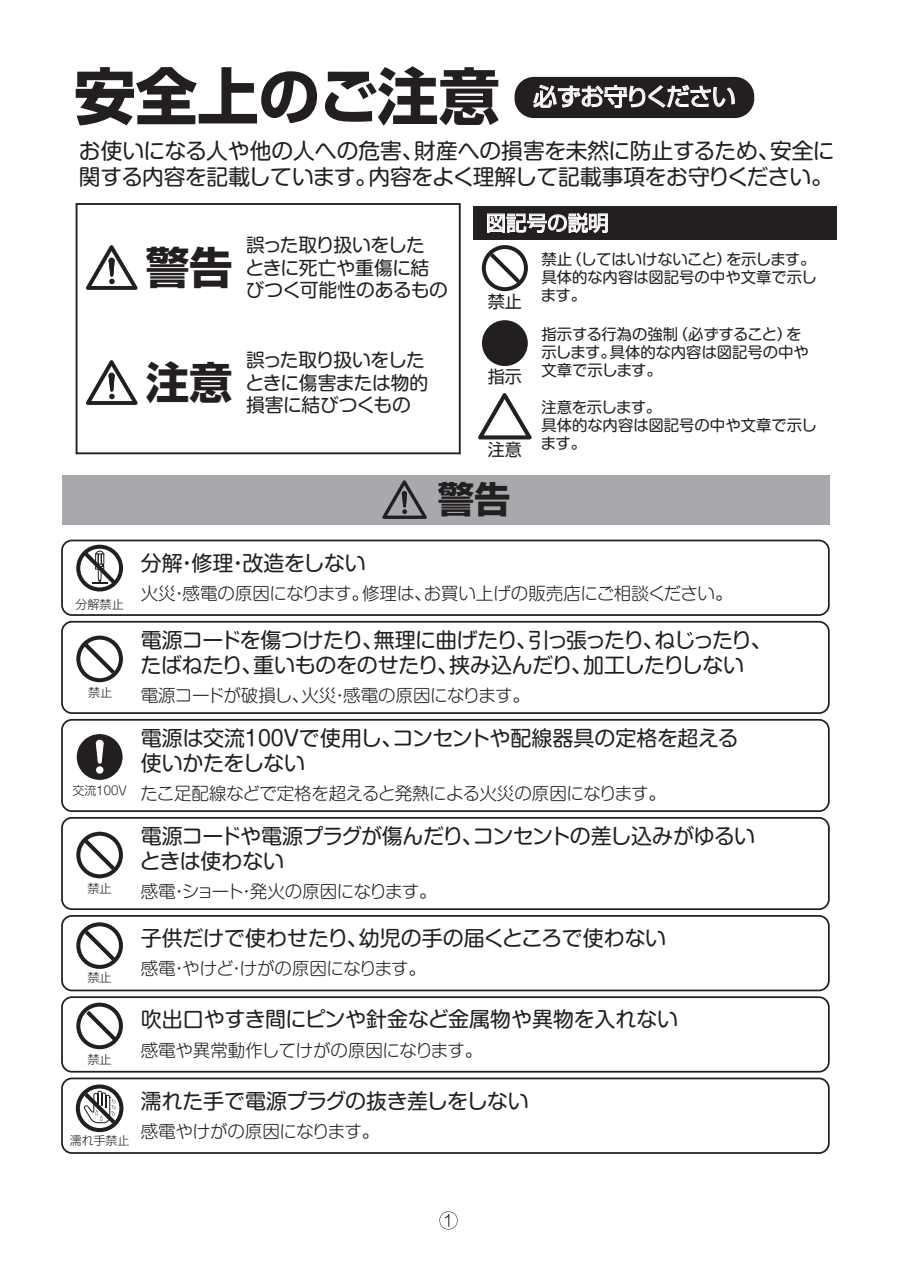
<style>
.page{position:relative;width:903px;height:1275px;background:#fff}
.page>*{position:absolute;margin:0;border:0;box-sizing:border-box;transform-origin:0 0}
.t1{font:700 61.43px "Shin Go Pro";color:#231f20}
.t2{font:700 43.57px "Shin Go Pro";color:#231f20}
.t3{font:700 36.23px "Shin Go Pro";color:#231f20}
.t4{font:23.8px "Shin Go Pro";letter-spacing:-.04em;color:#fff}
.t5{font:21.7px/26.1px "Shin M Go Pro";letter-spacing:-.01em;color:#231f20}
.t6{font:21px/25.2px "Shin M Go Pro";letter-spacing:-.02em;color:#231f20}
.t7{font:21px/25.2px "Shin M Go Pro";color:#231f20}
.t8{font:20.47px "Shin Go Pro";color:#fff}
.t9{font:18.72px/22.6px "Shin M Go Pro";letter-spacing:-.03em;color:#231f20}
.t10{font:300 17.5px "Shin M Go Pro";letter-spacing:-.02em;color:#231f20}
.t11{font:17.15px "Shin Go Pro";color:#231f20}
.t12{font:15.4px/18.4px "Shin M Go Pro";color:#231f20}
.t13{font:300 12.08px "Shin M Go Pro";color:#231f20}
</style>
<div class="page">
<div style="left:62px;top:475px;width:767px;height:49px;background:#a8a9ad"></div>
<svg style="left:382px;top:480px;width:45px;height:39px"></svg>
<svg style="left:439px;top:1211px;width:19px;height:18px"></svg>
<div style="left:61px;top:540px;width:769px;height:76px;border:2px solid #231f20;border-radius:10px"></div>
<svg style="left:76px;top:545px;width:47px;height:46px"></svg>
<div style="left:61px;top:621px;width:769px;height:93px;border:2px solid #231f20;border-radius:10px"></div>
<svg style="left:76px;top:636px;width:47px;height:46px"></svg>
<div style="left:61px;top:817px;width:769px;height:93px;border:2px solid #231f20;border-radius:10px"></div>
<svg style="left:76px;top:832px;width:47px;height:46px"></svg>
<div style="left:61px;top:915px;width:769px;height:76px;border:2px solid #231f20;border-radius:10px"></div>
<svg style="left:76px;top:922px;width:47px;height:47px"></svg>
<div style="left:61px;top:996px;width:769px;height:77px;border:2px solid #231f20;border-radius:10px"></div>
<svg style="left:76px;top:1003px;width:47px;height:46px"></svg>
<div style="left:514px;top:77px;width:240px;height:41px;background:#231f20;border-radius:19px"></div>
<svg style="left:533px;top:85px;width:202px;height:23px"></svg>
<div style="left:76px;top:203px;width:385px;height:251px;border:2px solid #231f20"></div>
<svg style="left:86px;top:245px;width:52px;height:45px"></svg>
<svg style="left:86px;top:360px;width:52px;height:45px"></svg>
<div style="left:474px;top:206px;width:363px;height:34px;background:#231f20"></div>
<svg style="left:487px;top:213px;width:121px;height:20px"></svg>
<svg style="left:482px;top:245px;width:46px;height:46px"></svg>
<div style="left:482px;top:320px;width:46px;height:46px;background:#231f20;border-radius:50%"></div>
<svg style="left:478px;top:393px;width:54px;height:46px"></svg>
<div style="left:61px;top:719px;width:769px;height:93px;border:2px solid #231f20;border-radius:10px"></div>
<div style="left:77px;top:734px;width:46px;height:46px;background:#231f20;border-radius:50%"></div>
<svg style="left:96px;top:740px;width:8px;height:24px"></svg>
<div style="left:96px;top:766px;width:7px;height:8px;background:#fff;border-radius:50%"></div>
<div style="left:61px;top:1077px;width:769px;height:77px;border:2px solid #231f20;border-radius:10px"></div>
<svg style="left:76px;top:1084px;width:47px;height:48px"></svg>
<h1 class="t1" style="left:74px;top:48px;width:427px">安全上のご注意</h1>
<h3 class="t4" style="left:533px;top:77px;width:204px">必ずお守りください</h3>
<p class="t5" style="left:79px;top:135px;width:757px">お使いになる人や他の人への危害、財産への損害を未然に防止するため、安全に関する内容を記載しています。内容をよく理解して記載事項をお守りください。</p>
<h2 class="t2" style="left:146px;top:233px;width:89px">警告</h2>
<p class="t9" style="left:245px;top:231px;width:204px">誤った取り扱いをした<br>ときに死亡や重傷に結びつく可能性のあるもの</p>
<h2 class="t2" style="left:146px;top:348px;width:89px">注意</h2>
<p class="t9" style="left:245px;top:347px;width:184px">誤った取り扱いをしたときに傷害または物的損害に結びつくもの</p>
<p class="t8" style="left:486px;top:206px;width:124px">図記号の説明</p>
<p class="t11" style="left:488px;top:287px;width:36px">禁止</p>
<p class="t11" style="left:488px;top:363px;width:36px">指示</p>
<p class="t11" style="left:488px;top:435px;width:36px">注意</p>
<p class="t12" style="left:541px;top:248px;width:277px;text-align:justify">禁止（してはいけないこと）を示します。具体的な内容は図記号の中や文章で示します。</p>
<p class="t12" style="left:541px;top:323px;width:269px">指示する行為の強制（必ずすること）を示します。具体的な内容は図記号の中や文章で示します。</p>
<p class="t12" style="left:541px;top:396px;width:277px">注意を示します。<br>具体的な内容は図記号の中や文章で示します。</p>
<p class="t13" style="left:75px;top:594px;width:50px">分解禁止</p>
<p class="t6" style="left:141px;top:548px;width:227px">分解・修理・改造をしない</p>
<h3 class="t3" style="left:438px;top:471px;width:74px">警告</h3>
<p class="t10" style="left:141px;top:579px;width:593px">火災・感電の原因になります。修理は、お買い上げの販売店にご相談ください。</p>
<p class="t6" style="left:140px;top:625px;width:633px">電源コードを傷つけたり、無理に曲げたり、引っ張ったり、ねじったり、たばねたり、重いものをのせたり、挟み込んだり、加工したりしない</p>
<p class="t13" style="left:88px;top:683px;width:26px">禁止</p>
<p class="t10" style="left:141px;top:682px;width:391px">電源コードが破損し、火災・感電の原因になります。</p>
<p class="t7" style="left:141px;top:723px;width:600px">電源は交流100Vで使用し、コンセントや配線器具の定格を超える使いかたをしない</p>
<p class="t10" style="left:73px;top:780px;width:595px"><sup>交流100V</sup> たこ足配線などで定格を超えると発熱による火災の原因になります。</p>
<p class="t6" style="left:140px;top:821px;width:617px">電源コードや電源プラグが傷んだり、コンセントの差し込みがゆるいときは使わない</p>
<p class="t13" style="left:88px;top:879px;width:26px">禁止</p>
<p class="t10" style="left:141px;top:878px;width:297px">感電・ショート・発火の原因になります。</p>
<p class="t7" style="left:141px;top:923px;width:527px">子供だけで使わせたり、幼児の手の届くところで使わない</p>
<p class="t13" style="left:88px;top:967px;width:26px">禁止</p>
<p class="t10" style="left:141px;top:955px;width:287px">感電・やけど・けがの原因になります。</p>
<p class="t7" style="left:141px;top:1004px;width:539px">吹出口やすき間にピンや針金など金属物や異物を入れない</p>
<p class="t13" style="left:88px;top:1050px;width:26px">禁止</p>
<p class="t10" style="left:141px;top:1036px;width:343px">感電や異常動作してけがの原因になります。</p>
<p class="t6" style="left:141px;top:1085px;width:390px">濡れた手で電源プラグの抜き差しをしない</p>
<p class="t10" style="left:70px;top:1117px;width:311px"><sub>濡れ手禁止</sub> 感電やけがの原因になります。</p>
</div>
